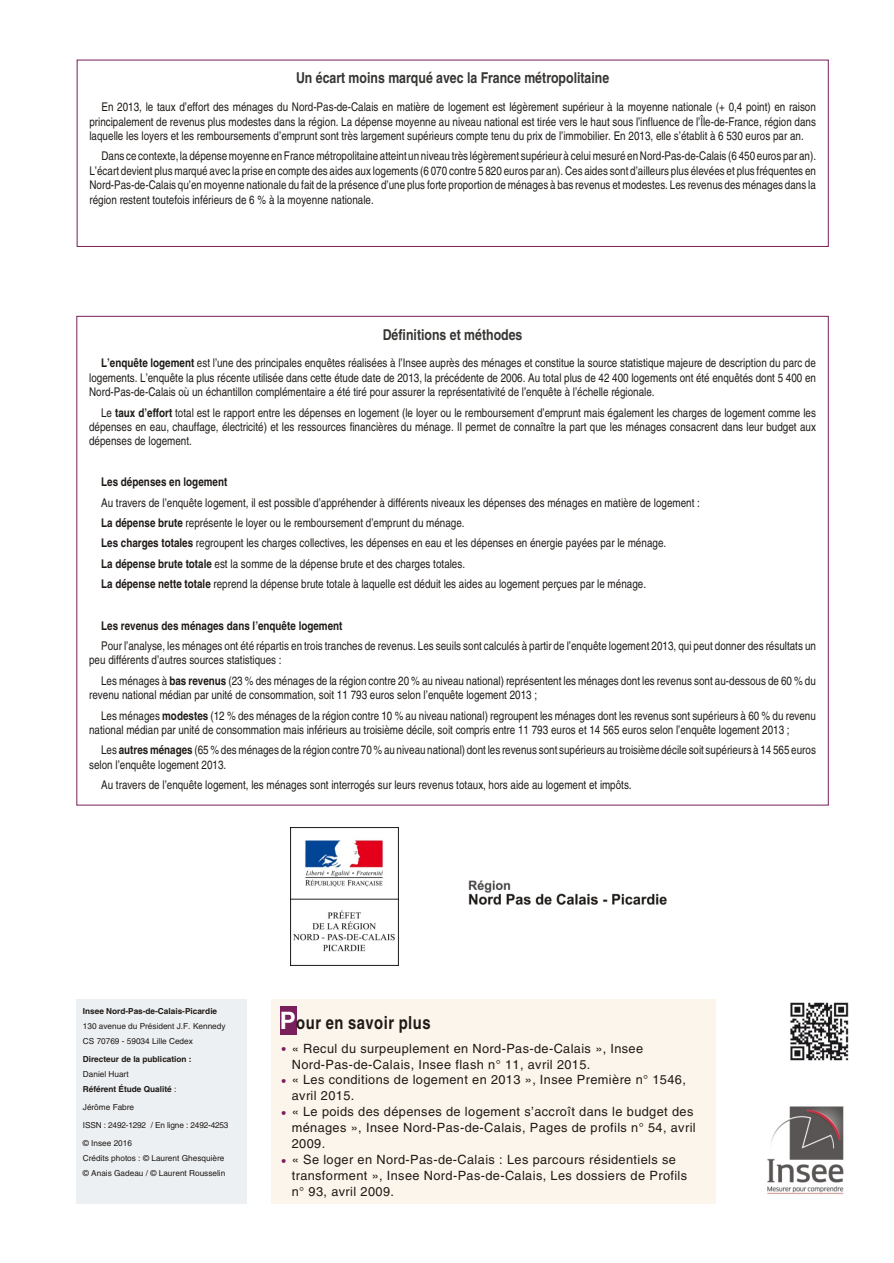
<style>
.page{position:relative;width:894px;height:1263px;background:#fff}
.page>*{position:absolute;margin:0;border:0;box-sizing:border-box;transform-origin:0 0}
.t1{font:700 condensed 18px "Helvetica";letter-spacing:.03em;color:#1f1a17}
.t2{font:700 condensed 15px "Helvetica";color:#383633}
.t3{font:12.75px/15.9px "Helvetica";letter-spacing:.03em;color:#1f1a17}
.t4{font:condensed 12px/14.4px "Helvetica";letter-spacing:.005em;color:#1f1a17}
.t5{font:700 condensed 12px "Helvetica";letter-spacing:.005em;color:#1f1a17}
.t6{font:8.25px/15px "Helvetica";color:#1f1a17}
.t7{font:700 8.25px/15px "Helvetica";color:#1f1a17}
.t8{font:8.25px/18px "Helvetica";letter-spacing:-.02em;color:#1f1a17}
.s1{font-weight:700}
.s2{font-weight:400}
.s3{font-stretch:normal;font-size:24px;color:#fff}
.s4{font-family:"Futura Md BT";font-size:13.5px;color:#781f5c}
</style>
<div class="page">
<div style="left:77px;top:999px;width:170px;height:204px;background:#edf0f2"></div>
<img style="left:790px;top:1002px;width:59px;height:59px">
<div style="left:271px;top:999px;width:445px;height:204px;background:#fcf5eb"></div>
<div style="left:280px;top:1006px;width:16px;height:29px;background:#781f5c"></div>
<img style="left:767px;top:1106px;width:77px;height:88px">
<div style="left:77px;top:60px;width:752px;height:187px;border:1px solid #781f5c"></div>
<img style="left:291px;top:828px;width:107px;height:138px">
<img style="left:468px;top:880px;width:199px;height:25px">
<p class="t2" style="left:296px;top:72px;width:315px">Un écart moins marqué avec la France métro po li taine</p>
<p class="t4" style="left:89px;top:101px;width:728px;text-align:justify;text-indent:12px">En 2013, le taux d’ef fort des ména ges du Nord-Pas-de-Calais en matière de loge ment est légè re ment supé rieur à la moyenne natio nale (+ 0,4 point) en rai son prin ci pa le ment de reve nus plus modes tes dans la région. La dépense moyenne au niveau natio nal est tirée vers le haut sous l’in fluence de l’Île-de-France, région dans laquelle les loyers et les rem bour se ments d’em prunt sont très lar ge ment supé rieurs compte tenu du prix de l’im mo bi lier. En 2013, elle s’é ta blit à 6 530 euros par an.</p>
<p class="t4" style="left:89px;top:150px;width:728px;text-align:justify;text-indent:12px">Dans ce contexte, la dépense moyenne en France métro po li taine atteint un niveau très légè re ment supé rieur à celui mesu ré en Nord-Pas-de-Calais (6 450 euros par an).<br>L’é cart devient plus marqué avec la prise en compte des aides aux loge ments (6 070 contre 5 820 euros par an). Ces aides sont d’ailleurs plus éle vées et plus fré quen tes en Nord-Pas-de-Calais qu’en moyenne natio nale du fait de la pré sence d’une plus forte pro por tion de ména ges à bas reve nus et modes tes. Les reve nus des ména ges dans la région res tent tou te fois infé rieurs de 6 % à la moyenne natio nale.</p>
<p class="t2" style="left:383px;top:328px;width:141px">Défi ni tions et méthodes</p>
<p class="t4" style="left:89px;top:357px;width:728px;text-align:justify;text-indent:12px"><span class="s1">L’en quête loge ment</span> est l’une des prin ci pa les enquê tes réa li sées à l’Insee auprès des ména ges et cons titue la source sta tis tique majeure de des crip tion du parc de loge ments. L’en quête la plus récente uti lisée dans cette étude date de 2013, la pré cé dente de 2006. Au total plus de 42 400 loge ments ont été enquê tés dont 5 400 en Nord-Pas-de-Calais où un échan tillon com plé men taire a été tiré pour assu rer la repré sen ta ti vi té de l’en quête à l’é chelle régio nale.</p>
<p class="t4" style="left:89px;top:406px;width:728px;text-align:justify;text-indent:12px">Le <span class="s1">taux d’effort</span> total est le rap port entre les dépen ses en loge ment (le loyer ou le rem bour se ment d’em prunt mais éga le ment les charges de loge ment comme les dépen ses en eau, chauf fage, élec trici té) et les res sour ces finan ciè res du ménage. Il per met de connaître la part que les ména ges consa crent dans leur bud get aux dépen ses de loge ment.</p>
<p class="t5" style="left:101px;top:477px;width:128px">Les dépen ses en loge ment</p>
<p class="t4" style="left:101px;top:493px;width:600px;line-height:20.4px">Au tra vers de l’en quête loge ment, il est pos sible d’ap pré hen der à diffé rents niveaux les dépen ses des ména ges en matière de loge ment :<br><span class="s1">La dépense brute</span> repré sente le loyer ou le rem bour se ment d’em prunt du ménage.<br><span class="s1">Les char ges tota les</span> regrou pent les charges col lec ti ves, les dépen ses en eau et les dépen ses en énergie payées par le ménage.<br><span class="s1">La dépense brute totale</span> est la somme de la dépense brute et des char ges tota les.<br><span class="s1">La dépense nette totale</span> reprend la dépense brute totale à laquelle est déduit les aides au loge ment per çues par le ménage.</p>
<p class="t5" style="left:101px;top:620px;width:243px">Les reve nus des ména ges dans l’en quête loge ment</p>
<p class="t4" style="left:89px;top:640px;width:728px;text-indent:12px">Pour l’a na lyse, les ména ges ont été répar tis en trois tran ches de reve nus. Les seuils sont cal cu lés à par tir de l’en quête loge ment 2013, qui peut don ner des résultats un peu dif fé rents d’au tres sour ces sta tis ti ques :</p>
<p class="t4" style="left:89px;top:674px;width:728px;text-indent:12px">Les ména ges à <span class="s1">bas reve nus</span> (23 % des ména ges de la région contre 20 % au niveau natio nal) repré sen tent les ména ges dont les reve nus sont au-des sous de 60 % du reve nu natio nal médian par uni té de consom ma tion, soit 11 793 euros selon l’en quête loge ment 2013 ;</p>
<p class="t4" style="left:89px;top:709px;width:728px;text-indent:12px">Les ména ges <span class="s1">modes tes</span> (12 % des ména ges de la région contre 10 % au niveau natio nal) regrou pent les ména ges dont les reve nus sont supé rieurs à 60 % du reve nu natio nal médian par uni té de consom ma tion mais infé rieurs au troisième décile, soit com pris entre 11 793 euros et 14 565 euros selon l’en quête loge ment 2013 ;</p>
<p class="t4" style="left:89px;top:744px;width:728px;text-indent:12px">Les <span class="s1">autres ména ges</span> (65 % des ména ges de la région contre 70 % au niveau natio nal) dont les reve nus sont supé rieurs au troisième décile soit supé rieurs à 14 565 euros selon l’en quête loge ment 2013.</p>
<p class="t4" style="left:101px;top:779px;width:532px">Au tra vers de l’en quête loge ment, les ména ges sont inter ro gés sur leurs reve nus totaux, hors aide au loge ment et impôts.</p>
<p class="t7" style="left:83px;top:1005px;width:136px">Insee Nord-Pas-de-Calais-Picardie</p>
<p class="t6" style="left:83px;top:1020px;width:144px">130 avenue du Prési dent J.F. Kennedy<br>CS 70769 - 59034 Lille Cedex</p>
<p class="t7" style="left:83px;top:1053px;width:110px">Direc teur de la publica tion :</p>
<p class="t7" style="left:83px;top:1068px;width:95px"><span class="s2">Daniel Huart<br></span>Réfé rent Étude Qualité <span class="s2">:</span></p>
<p class="t8" style="left:83px;top:1099px;width:147px">Jérôme Fabre<br>ISSN : 2492-1292 / En ligne : 2492-4253 © Insee 2016</p>
<p class="t6" style="left:83px;top:1152px;width:144px">Crédits photos : © Laurent Ghes quière © Anais Gadeau / © Laurent Rous se lin</p>
<h1 class="t1" style="left:280px;top:1015px;width:152px"><span class="s3">P</span>our en sa voir plus</h1>
<p class="t3" style="left:292px;top:1041px;width:353px;text-indent:-12px"><span class="s4">•</span> « Recul du surpeu ple ment en Nord-Pas-de-Calais », Insee<br>Nord-Pas-de-Calais, Insee flash n° 11, avril 2015.</p>
<p class="t3" style="left:292px;top:1073px;width:396px;text-indent:-12px"><span class="s4">•</span> « Les condi tions de loge ment en 2013 », Insee Première n° 1546, avril 2015.</p>
<p class="t3" style="left:292px;top:1105px;width:405px;text-indent:-12px"><span class="s4">•</span> « Le poids des dépen ses de loge ment s’ac croît dans le budget des ména ges », Insee Nord-Pas-de-Calais, Pages de profils n° 54, avril<br>2009.</p>
<p class="t3" style="left:292px;top:1153px;width:397px;text-indent:-12px"><span class="s4">•</span> « Se loger en Nord-Pas-de-Calais : Les parcours rési den tiels se trans for ment », Insee Nord-Pas-de-Calais, Les dossiers de Profils n° 93, avril 2009.</p>
</div>
